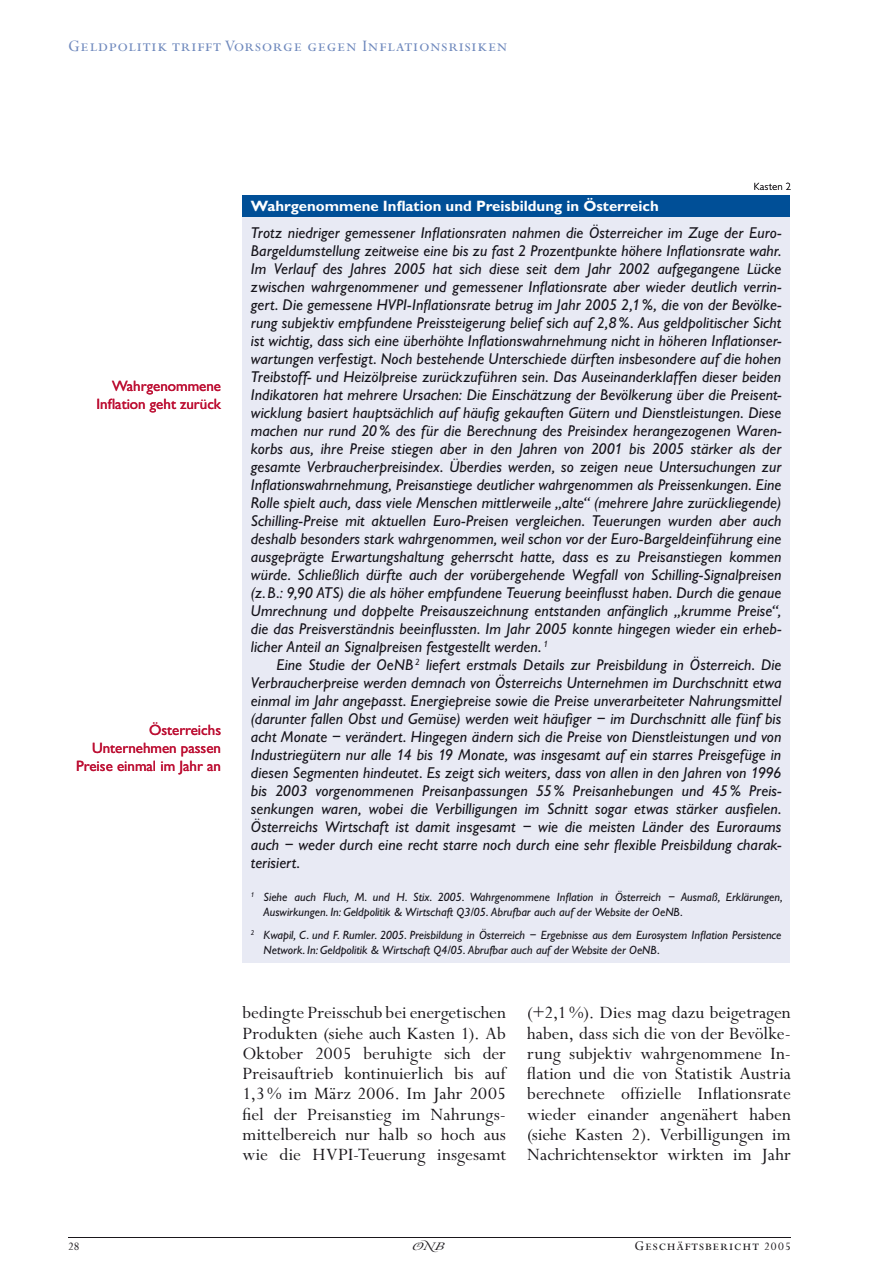
<style>
.page{position:relative;width:893px;height:1263px;background:#fff}
.page>*{position:absolute;margin:0;border:0;box-sizing:border-box;transform-origin:0 0}
.t1{font:19.5px/20.2px "Perpetua";color:#1a171b;text-align:justify}
.t2{font:18px "Perpetua Sc Oe NB";letter-spacing:.045em;color:#6f89bd}
.t3{font:italic 15.75px/18px "Gill Alternate One";letter-spacing:.005em;color:#16141b;text-align:justify}
.t4{font:15px/18px "Gill Alternate One";color:#bd1034;text-align:right}
.t5{font:700 15px "Gill Alternate One";color:#fff}
.t6{font:15px "Perpetua Sc Oe NB";letter-spacing:.06em;color:#1a171b}
.t7{font:12.75px "Perpetua";color:#1a171b}
.t8{font:italic 12px/15px "Gill Alternate One";color:#16141b}
.t9{font:300 10.5px "Gill Alternate One";letter-spacing:.04em;color:#1a171b}
.s1{font-family:"Perpetua";font-size:12.75px}
</style>
<div class="page">
<hr style="left:68px;top:1237px;width:723px;height:1px;background:#1a171b">
<div style="left:242px;top:196px;width:548px;height:767px;background:#e8eaf4"></div>
<div style="left:242px;top:196px;width:548px;height:21px;background:#004f97"></div>
<svg style="left:755px;top:183px;width:36px;height:7px"></svg>
<p class="t2" style="left:68px;top:36px;width:441px">Geldpolitik trifft Vorsorge gegen Inflationsrisiken</p>
<p class="t9" style="left:754px;top:181px;width:39px">Kasten 2</p>
<p class="t4" style="left:97px;top:376px;width:126px">Wahrgenommene<br>Inflation geht zurück</p>
<p class="t4" style="left:76px;top:721px;width:146px">Österreichs<br>Unternehmen passen<br>Preise einmal im Jahr an</p>
<p class="t5" style="left:251px;top:197px;width:409px">Wahrgenommene Inflation und Preisbildung in Österreich</p>
<p class="t3" style="left:251px;top:224px;width:532px">Trotz niedriger gemessener Inflationsraten nahmen die Österreicher im Zuge der Euro-Bargeldumstellung zeitweise eine bis zu fast 2 Prozentpunkte höhere Inflationsrate wahr.<br>Im Verlauf des Jahres 2005 hat sich diese seit dem Jahr 2002 aufgegangene Lücke zwischen wahrgenommener und gemessener Inflationsrate aber wieder deutlich verrin&shy;gert. Die gemessene HVPI-Inflationsrate betrug im Jahr 2005 2,1 %, die von der Bevölke&shy;rung subjektiv empfundene Preissteigerung belief sich auf 2,8 %. Aus geldpolitischer Sicht ist wichtig, dass sich eine überhöhte Inflationswahrnehmung nicht in höheren Inflationser&shy;wartungen verfestigt. Noch bestehende Unterschiede dürften insbesondere auf die hohen Treibstoff- und Heizölpreise zurückzuführen sein. Das Auseinanderklaffen dieser beiden Indikatoren hat mehrere Ursachen: Die Einschätzung der Bevölkerung über die Preisent&shy;wicklung basiert hauptsächlich auf häufig gekauften Gütern und Dienstleistungen. Diese machen nur rund 20 % des für die Berechnung des Preisindex herangezogenen Waren&shy;korbs aus, ihre Preise stiegen aber in den Jahren von 2001 bis 2005 stärker als der gesamte Verbraucherpreisindex. Überdies werden, so zeigen neue Untersuchungen zur Inflationswahrnehmung, Preisanstiege deutlicher wahrgenommen als Preissenkungen. Eine Rolle spielt auch, dass viele Menschen mittlerweile „alte“ (mehrere Jahre zurückliegende)<br>Schilling-Preise mit aktuellen Euro-Preisen vergleichen. Teuerungen wurden aber auch deshalb besonders stark wahrgenommen, weil schon vor der Euro-Bargeldeinführung eine ausgeprägte Erwartungshaltung geherrscht hatte, dass es zu Preisanstiegen kommen würde. Schließlich dürfte auch der vorübergehende Wegfall von Schilling-Signalpreisen (z. B.: 9,90 ATS) die als höher empfundene Teuerung beeinflusst haben. Durch die genaue Umrechnung und doppelte Preisauszeichnung entstanden anfänglich „krumme Preise“, die das Preisverständnis beeinflussten. Im Jahr 2005 konnte hingegen wieder ein erheb&shy;licher Anteil an Signalpreisen festgestellt werden. <sup>1</sup></p>
<p class="t3" style="left:251px;top:656px;width:532px;text-indent:26px">Eine Studie der OeNB <sup>2</sup> liefert erstmals Details zur Preisbildung in Österreich. Die Verbraucherpreise werden demnach von Österreichs Unternehmen im Durchschnitt etwa einmal im Jahr angepasst. Energiepreise sowie die Preise unverarbeiteter Nahrungsmittel (darunter fallen Obst und Gemüse) werden weit häufiger – im Durchschnitt alle fünf bis acht Monate – verändert. Hingegen ändern sich die Preise von Dienstleistungen und von Industriegütern nur alle 14 bis 19 Monate, was insgesamt auf ein starres Preisgefüge in diesen Segmenten hindeutet. Es zeigt sich weiters, dass von allen in den Jahren von 1996 bis 2003 vorgenommenen Preisanpassungen 55 % Preisanhebungen und 45 % Preis&shy;senkungen waren, wobei die Verbilligungen im Schnitt sogar etwas stärker ausfielen.<br>Österreichs Wirtschaft ist damit insgesamt – wie die meisten Länder des Euroraums auch – weder durch eine recht starre noch durch eine sehr flexible Preisbildung charak&shy;terisiert.</p>
<p class="t8" style="left:264px;top:889px;width:521px;text-indent:-13px"><sup>1</sup> Siehe auch Fluch, M. und H. Stix. 2005. Wahrgenommene Inflation in Österreich – Ausmaß, Erklärungen,<br>Aus wirkungen. In: Geldpolitik &amp; Wirtschaft Q3/05. Abrufbar auch auf der Website der OeNB.</p>
<p class="t8" style="left:264px;top:927px;width:519px;text-indent:-13px"><sup>2</sup> Kwapil, C. und F. Rumler. 2005. Preisbildung in Österreich – Ergebnisse aus dem Eurosystem Inflation Persistence<br>Network. In: Geldpolitik &amp; Wirtschaft Q4/05. Abrufbar auch auf der Website der OeNB.</p>
<p class="t1" style="left:242px;top:1003px;width:265px">bedingte Preisschub bei energetischen Produkten (siehe auch Kasten 1). Ab Oktober 2005 beruhigte sich der Preisauftrieb kontinuierlich bis auf 1,3 % im März 2006. Im Jahr 2005 fiel der Preisanstieg im Nahrungs&shy;mittelbereich nur halb so hoch aus wie die HVPI-Teuerung insgesamt</p>
<p class="t1" style="left:527px;top:1003px;width:265px">(+2,1 %). Dies mag dazu beigetragen haben, dass sich die von der Bevölke&shy;rung subjektiv wahrgenommene In&shy;flation und die von Statistik Austria berechnete offizielle Inflationsrate wieder einander angenähert haben (siehe Kasten 2). Verbilligungen im Nach richtensektor wirkten im Jahr</p>
<p class="t7" style="left:68px;top:1240px;width:13px">28</p>
<p class="t6" style="left:408px;top:1238px;width:44px">◊</p>
<p class="t6" style="left:634px;top:1238px;width:158px">Geschäftsbericht <span class="s1">2005</span></p>
</div>
